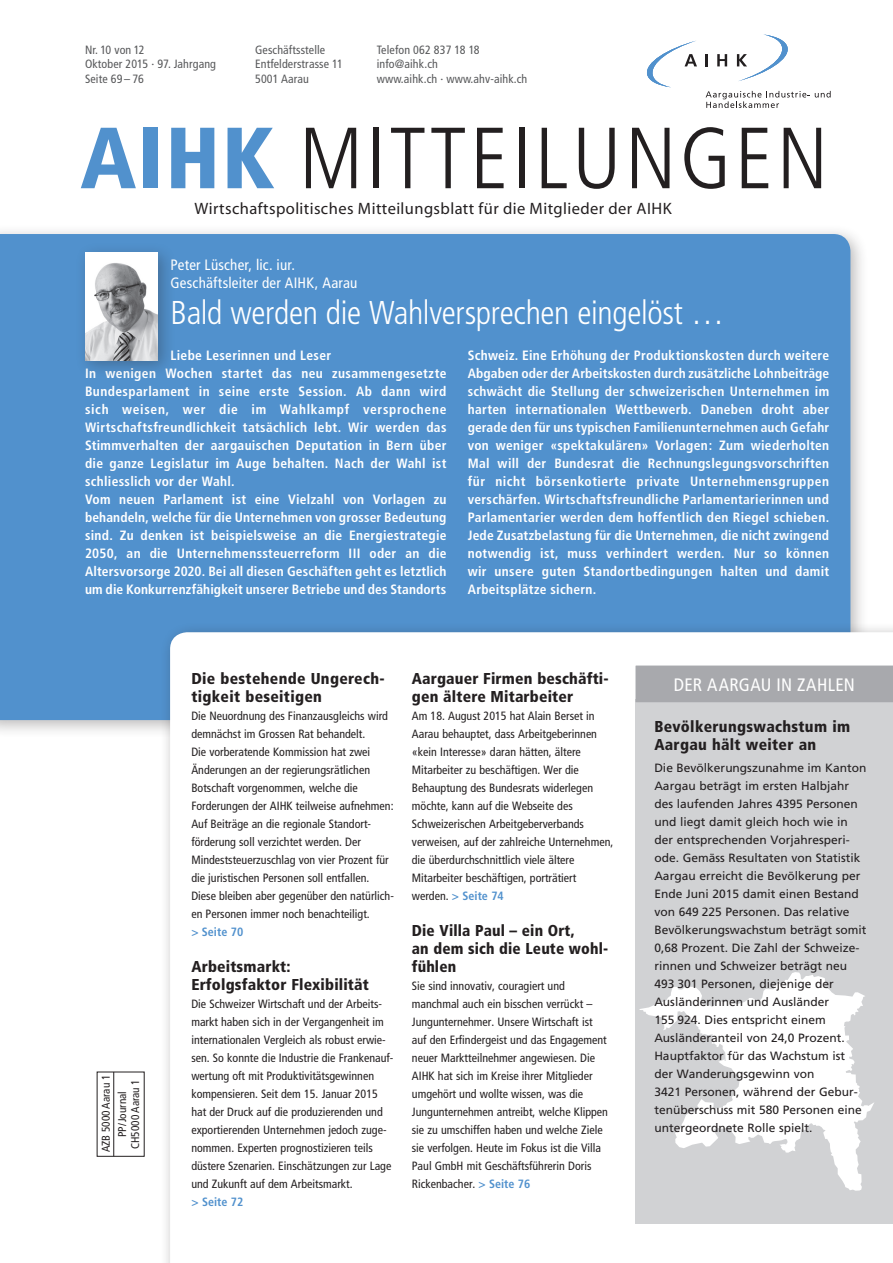
<style>
.page{position:relative;width:893px;height:1263px;background:#fff}
.page>*{position:absolute;margin:0;border:0;box-sizing:border-box;transform-origin:0 0}
.t1{font:300 condensed 86.7px "Frutiger";letter-spacing:.04em;color:#231f20}
.haupttitel{font:300 condensed 33px "Frutiger";letter-spacing:-.01em;color:#fff}
.haupttitel_grau{font:condensed 18px "Frutiger";letter-spacing:.02em;color:#fff}
.t2{font:16.5px "Myriad";letter-spacing:.025em;color:#231f20}
.zwischentitel_grau{font:900 condensed 15.75px/18px "Frutiger";letter-spacing:.01em;color:#231f20}
.teasertitel{font:900 condensed 15.75px/18px "Frutiger";letter-spacing:.01em;color:#231f20}
.autor{font:condensed 15px/18px "Frutiger";letter-spacing:.015em;color:#fff}
.editorial{font:700 condensed 13.5px/18px "Frutiger";letter-spacing:.02em;color:#fff;text-align:justify}
.teaser{font:condensed 12px/18px "Frutiger";color:#231f20}
.text_grau{font:12px/18px "Frutiger";color:#231f20}
.zwischentitel_grau-2{font:condensed 12px/18px "Frutiger";color:#231f20}
.t3{font:condensed 12px/14.4px "Frutiger";letter-spacing:.01em;color:#57585a}
.t4{font:condensed 11.25px/16.4px "Frutiger";color:#231f20;text-align:center}
.s1{font-weight:900;color:#5191cd}
.s2{font-weight:700;color:#5191cd}
</style>
<div class="page">
<div style="left:0;top:224px;width:869px;height:515px;background:#231f20;opacity:.3"></div>
<div style="left:0;top:234px;width:850px;height:486px;background:#5191cd"></div>
<div style="left:160px;top:622px;width:733px;height:641px;background:#231f20;opacity:.4"></div>
<svg style="left:170px;top:632px;width:723px;height:631px"></svg>
<svg style="left:705px;top:54px;width:3px;height:12px"></svg>
<svg style="left:717px;top:54px;width:10px;height:12px"></svg>
<svg style="left:706px;top:91px;width:125px;height:17px"></svg>
<svg style="left:737px;top:34px;width:51px;height:47px"></svg>
<svg style="left:647px;top:41px;width:50px;height:46px"></svg>
<hr style="left:113px;top:1072px;width:1px;height:84px;background:#231f20">
<div style="left:636px;top:699px;width:257px;height:525px;background:#d1d2d4"></div>
<div style="left:75px;top:242px;width:101px;height:137px;background:#231f20;opacity:.3"></div>
<img style="left:85px;top:254px;width:73px;height:106px">
<div style="left:636px;top:666px;width:257px;height:36px;background:#a8a9ad"></div>
<svg style="left:639px;top:972px;width:235px;height:219px"></svg>
<p class="t3" style="left:85px;top:43px;width:132px">Nr. 10 von 12<br>Oktober 2015 · 97. Jahrgang<br>Seite 69 – 76</p>
<p class="t3" style="left:255px;top:43px;width:89px">Geschäftsstelle<br>Entfelderstrasse 11<br>5001 Aarau</p>
<p class="t3" style="left:377px;top:43px;width:152px">Telefon 062 837 18 18 info@aihk.ch<br>www.aihk.ch · www.ahv-aihk.ch</p>
<h1 class="t1" style="left:80px;top:109px;width:749px"><span class="s1">AIHK</span> MITTEILUNGEN</h1>
<p class="t2" style="left:194px;top:201px;width:479px">Wirtschaftspolitisches Mitteilungsblatt für die Mitglieder der AIHK</p>
<p class="autor" style="left:171px;top:256px;width:188px">Peter Lüscher, lic. iur.<br>Geschäftsleiter der AIHK, Aarau</p>
<p class="haupttitel" style="left:171px;top:294px;width:555px">Bald werden die Wahlversprechen eingelöst …</p>
<p class="editorial" style="left:171px;top:346px;width:162px">Liebe Leserinnen und Leser</p>
<p class="editorial" style="left:85px;top:364px;width:363px">In wenigen Wochen startet das neu zusammengesetzte Bundesparlament in seine erste Session. Ab dann wird sich weisen, wer die im Wahlkampf versprochene Wirtschaftsfreundlichkeit tatsächlich lebt. Wir werden das Stimmverhalten der aargauischen Deputation in Bern über die ganze Legislatur im Auge behalten. Nach der Wahl ist schliesslich vor der Wahl.</p>
<p class="editorial" style="left:85px;top:490px;width:363px">Vom neuen Parlament ist eine Vielzahl von Vorlagen zu behandeln, welche für die Unternehmen von grosser Bedeutung sind. Zu denken ist beispielsweise an die Energiestrategie 2050, an die Unternehmenssteuerreform III oder an die Altersvorsorge 2020. Bei all diesen Geschäften geht es letztlich um die Konkurrenzfähigkeit unserer Betriebe und des Standorts</p>
<p class="editorial" style="left:468px;top:346px;width:363px">Schweiz. Eine Erhöhung der Produktionskosten durch weitere Abgaben oder der Arbeitskosten durch zusätzliche Lohnbeiträge schwächt die Stellung der schweizerischen Unternehmen im harten internationalen Wettbewerb. Daneben droht aber gerade den für uns typischen Familienunternehmen auch Gefahr von weniger «spektakulären» Vorlagen: Zum wiederholten Mal will der Bundesrat die Rechnungslegungsvorschriften für nicht börsenkotierte private Unternehmensgruppen verschärfen. Wirtschaftsfreundliche Parlamentarierinnen und Parlamentarier werden dem hoffentlich den Riegel schieben.<br>Jede Zusatzbelastung für die Unternehmen, die nicht zwingend notwendig ist, muss verhindert werden. Nur so können wir unsere guten Standortbedingungen halten und damit Arbeitsplätze sichern.</p>
<p class="t4" style="left:98px;top:1152px;width:79px;rotate:-90deg">AZB 5000 Aarau 1<br>PP/Journal</p>
<p class="t4" style="left:127px;top:1149px;width:71px;rotate:-90deg">CH5000 Aarau 1</p>
<p class="teasertitel" style="left:191px;top:669px;width:195px">Die bestehende Ungerech&shy;tigkeit beseitigen</p>
<p class="teaser" style="left:191px;top:707px;width:204px">Die Neuordnung des Finanzausgleichs wird demnächst im Grossen Rat behandelt.<br>Die vorberatende Kommission hat zwei Änderungen an der regierungsrätlichen Botschaft vorgenommen, welche die Forderungen der AIHK teilweise aufnehmen:<br>Auf Beiträge an die regionale Standort&shy;förderung soll verzichtet werden. Der Mindeststeuerzuschlag von vier Prozent für die juristischen Personen soll entfallen.<br>Diese bleiben aber gegenüber den natürlich&shy;en Personen immer noch benachteiligt.<br><span class="s2">&gt; Seite 70</span></p>
<p class="zwischentitel_grau" style="left:191px;top:957px;width:179px">Arbeitsmarkt:<br>Erfolgsfaktor Flexibilität</p>
<p class="zwischentitel_grau-2" style="left:191px;top:995px;width:204px">Die Schweizer Wirtschaft und der Arbeits&shy;markt haben sich in der Vergangenheit im internationalen Vergleich als robust erwie&shy;sen. So konnte die Industrie die Frankenauf&shy;wertung oft mit Produktivitätsgewinnen kompensieren. Seit dem 15. Januar 2015 hat der Druck auf die produzierenden und exportierenden Unternehmen jedoch zuge&shy;nommen. Experten prognostizieren teils düstere Szenarien. Einschätzungen zur Lage und Zukunft auf dem Arbeitsmarkt.<br><span class="s2">&gt; Seite 72</span></p>
<p class="teasertitel" style="left:412px;top:669px;width:198px">Aargauer Firmen beschäfti&shy;gen ältere Mitarbeiter</p>
<p class="teaser" style="left:412px;top:707px;width:203px">Am 18. August 2015 hat Alain Berset in Aarau behauptet, dass Arbeitgeberinnen «kein Interesse» daran hätten, ältere Mitarbeiter zu beschäftigen. Wer die Behauptung des Bundesrats widerlegen möchte, kann auf die Webseite des Schweizerischen Arbeitgeberverbands verweisen, auf der zahlreiche Unternehmen, die überdurchschnittlich viele ältere Mitarbeiter beschäftigen, porträtiert werden. <span class="s2">&gt; Seite 74</span></p>
<p class="zwischentitel_grau" style="left:412px;top:921px;width:198px">Die Villa Paul – ein Ort,<br>an dem sich die Leute wohl&shy;fühlen</p>
<p class="teaser" style="left:412px;top:977px;width:198px">Sie sind innovativ, couragiert und manchmal auch ein bisschen verrückt – Jungunternehmer. Unsere Wirtschaft ist auf den Erfindergeist und das Engagement neuer Marktteilnehmer angewiesen. Die AIHK hat sich im Kreise ihrer Mitglieder umgehört und wollte wissen, was die Jungunternehmen antreibt, welche Klippen sie zu umschiffen haben und welche Ziele sie verfolgen. Heute im Fokus ist die Villa Paul GmbH mit Geschäftsführerin Doris Rickenbacher. <span class="s2">&gt; Seite 76</span></p>
<p class="haupttitel_grau" style="left:674px;top:674px;width:183px">DER AARGAU IN ZAHLEN</p>
<p class="zwischentitel_grau" style="left:654px;top:717px;width:197px">Bevölkerungswachstum im<br>Aargau hält weiter an</p>
<p class="text_grau" style="left:654px;top:759px;width:214px">Die Bevölkerungszunahme im Kanton Aargau beträgt im ersten Halbjahr des laufenden Jahres 4395 Personen und liegt damit gleich hoch wie in der entsprechenden Vorjahresperi&shy;ode. Gemäss Resultaten von Statistik Aargau erreicht die Bevölkerung per Ende Juni 2015 damit einen Bestand von 649 225 Personen. Das relative Bevölkerungswachstum beträgt somit 0,68 Prozent. Die Zahl der Schweize&shy;rinnen und Schweizer beträgt neu 493 301 Personen, diejenige der Ausländerinnen und Ausländer<br>155 924. Dies entspricht einem Ausländeranteil von 24,0 Prozent.</p>
<p class="text_grau" style="left:654px;top:1047px;width:209px">Hauptfaktor für das Wachstum ist der Wanderungsgewinn von<br>3421 Personen, während der Gebur&shy;tenüberschuss mit 580 Personen eine untergeordnete Rolle spielt.</p>
</div>
